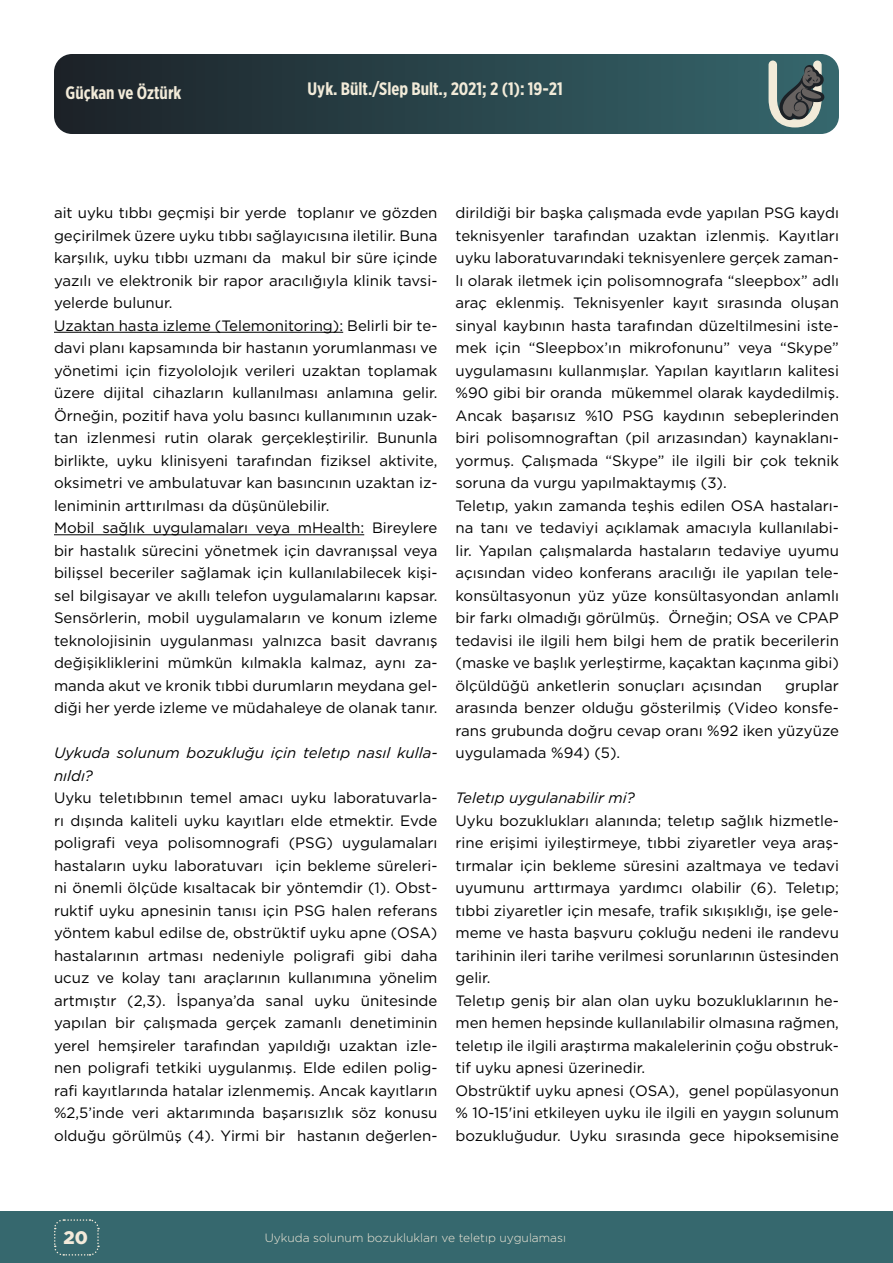
<style>
.page{position:relative;width:893px;height:1263px;background:#fff}
.page>*{position:absolute;margin:0;border:0;box-sizing:border-box;transform-origin:0 0}
.t1{font:700 18px "Gotham X Narrow";color:#f2ebd9}
.t2{font:900 18px "Gotham";color:#f3eada}
.metin{font:15px/22.5px "Gotham";color:#000;text-align:justify}
.metin-2{font:italic 15px/22.5px "Gotham";color:#000}
.alt_başlık{font:300 12px "Gotham";color:#f3eada}
</style>
<div class="page">
<svg style="left:54px;top:54px;width:785px;height:80px;background:#294349"></svg>
<div style="left:0;top:1212px;width:892px;height:51px;background:#36686e"></div>
<svg style="left:768px;top:60px;width:56px;height:68px;background:#6d7c7a"></svg>
<svg style="left:54px;top:1219px;width:46px;height:37px"></svg>
<hr style="left:54px;top:332px;width:289px;height:1px;background:#000">
<hr style="left:54px;top:534px;width:310px;height:1px;background:#000">
<p class="t1" style="left:66px;top:81px;width:117px">Güçkan ve Öztürk</p>
<p class="t1" style="left:308px;top:78px;width:257px">Uyk. Bült./Slep Bult., 2021; 2 (1): 19-21</p>
<p class="metin" style="left:54px;top:201px;width:385px">ait uyku tıbbı geçmişi bir yerde toplanır ve gözden geçirilmek üzere uyku tıbbı sağlayıcısına iletilir. Buna karşılık, uyku tıbbı uzmanı da makul bir süre içinde yazılı ve elektronik bir rapor aracılığıyla klinik tavsi&shy;yelerde bulunur.</p>
<p class="metin" style="left:54px;top:314px;width:385px">Uzaktan hasta izleme (Telemonitoring): Belirli bir te&shy;davi planı kapsamında bir hastanın yorumlanması ve yönetimi için fizyololojık verileri uzaktan toplamak üzere dijital cihazların kullanılması anlamına gelir.<br>Örneğin, pozitif hava yolu basıncı kullanımının uzak&shy;tan izlenmesi rutin olarak gerçekleştirilir. Bununla birlikte, uyku klinisyeni tarafından fiziksel aktivite, oksimetri ve ambulatuvar kan basıncının uzaktan iz&shy;leniminin arttırılması da düşünülebilir.</p>
<p class="metin" style="left:54px;top:516px;width:385px">Mobil sağlık uygulamaları veya mHealth: Bireylere bir hastalık sürecini yönetmek için davranışsal veya bilişsel beceriler sağlamak için kullanılabilecek kişi&shy;sel bilgisayar ve akıllı telefon uygulamalarını kapsar.<br>Sensörlerin, mobil uygulamaların ve konum izleme teknolojisinin uygulanması yalnızca basit davranış değişikliklerini mümkün kılmakla kalmaz, aynı za&shy;manda akut ve kronik tıbbi durumların meydana gel&shy;diği her yerde izleme ve müdahaleye de olanak tanır.</p>
<p class="metin-2" style="left:54px;top:741px;width:385px">Uykuda solunum bozukluğu için teletıp nasıl kulla&shy;nıldı?</p>
<p class="metin" style="left:54px;top:786px;width:385px">Uyku teletıbbının temel amacı uyku laboratuvarla&shy;rı dışında kaliteli uyku kayıtları elde etmektir. Evde poligrafi veya polisomnografi (PSG) uygulamaları hastaların uyku laboratuvarı için bekleme süreleri&shy;ni önemli ölçüde kısaltacak bir yöntemdir (1). Obst&shy;ruktif uyku apnesinin tanısı için PSG halen referans yöntem kabul edilse de, obstrüktif uyku apne (OSA) hastalarının artması nedeniyle poligrafi gibi daha ucuz ve kolay tanı araçlarının kullanımına yönelim artmıştır (2,3). İspanya’da sanal uyku ünitesinde yapılan bir çalışmada gerçek zamanlı denetiminin yerel hemşireler tarafından yapıldığı uzaktan izle&shy;nen poligrafi tetkiki uygulanmış. Elde edilen polig&shy;rafi kayıtlarında hatalar izlenmemiş. Ancak kayıtların %2,5’inde veri aktarımında başarısızlık söz konusu olduğu görülmüş (4). Yirmi bir hastanın değerlen-</p>
<p class="metin" style="left:455px;top:201px;width:385px">dirildiği bir başka çalışmada evde yapılan PSG kaydı teknisyenler tarafından uzaktan izlenmiş. Kayıtları uyku laboratuvarındaki teknisyenlere gerçek zaman&shy;lı olarak iletmek için polisomnografa “sleepbox” adlı araç eklenmiş. Teknisyenler kayıt sırasında oluşan sinyal kaybının hasta tarafından düzeltilmesini iste&shy;mek için “Sleepbox’ın mikrofonunu” veya “Skype” uygulamasını kullanmışlar. Yapılan kayıtların kalitesi %90 gibi bir oranda mükemmel olarak kaydedilmiş.<br>Ancak başarısız %10 PSG kaydının sebeplerinden biri polisomnograftan (pil arızasından) kaynaklanı&shy;yormuş. Çalışmada “Skype” ile ilgili bir çok teknik soruna da vurgu yapılmaktaymış (3).</p>
<p class="metin" style="left:455px;top:494px;width:385px">Teletıp, yakın zamanda teşhis edilen OSA hastaları&shy;na tanı ve tedaviyi açıklamak amacıyla kullanılabi&shy;lir. Yapılan çalışmalarda hastaların tedaviye uyumu açısından video konferans aracılığı ile yapılan tele&shy;konsültasyonun yüz yüze konsültasyondan anlamlı bir farkı olmadığı görülmüş. Örneğin; OSA ve CPAP tedavisi ile ilgili hem bilgi hem de pratik becerilerin (maske ve başlık yerleştirme, kaçaktan kaçınma gibi) ölçüldüğü anketlerin sonuçları açısından</p>
<p class="metin" style="left:455px;top:674px;width:385px;text-indent:330px">gruplar arasında benzer olduğu gösterilmiş (Video konsfe&shy;rans grubunda doğru cevap oranı %92 iken yüzyüze uygulamada %94) (5).</p>
<p class="metin-2" style="left:455px;top:786px;width:181px">Teletıp uygulanabilir mi?</p>
<p class="metin" style="left:455px;top:809px;width:385px">Uyku bozuklukları alanında; teletıp sağlık hizmetle&shy;rine erişimi iyileştirmeye, tıbbi ziyaretler veya araş&shy;tırmalar için bekleme süresini azaltmaya ve tedavi uyumunu arttırmaya yardımcı olabilir (6). Teletıp; tıbbi ziyaretler için mesafe, trafik sıkışıklığı, işe gele&shy;meme ve hasta başvuru çokluğu nedeni ile randevu tarihinin ileri tarihe verilmesi sorunlarının üstesinden gelir.</p>
<p class="metin" style="left:455px;top:989px;width:385px">Teletıp geniş bir alan olan uyku bozukluklarının he&shy;men hemen hepsinde kullanılabilir olmasına rağmen, teletıp ile ilgili araştırma makalelerinin çoğu obstruk&shy;tif uyku apnesi üzerinedir.</p>
<p class="metin" style="left:455px;top:1079px;width:385px">Obstrüktif uyku apnesi (OSA), genel popülasyonun % 10-15'ini etkileyen uyku ile ilgili en yaygın solunum bozukluğudur. Uyku sırasında gece hipoksemisine</p>
<p class="t2" style="left:64px;top:1227px;width:26px">20</p>
<p class="alt_başlık" style="left:265px;top:1230px;width:303px">Uykuda solunum bozuklukları ve teletıp uygulaması</p>
</div>
